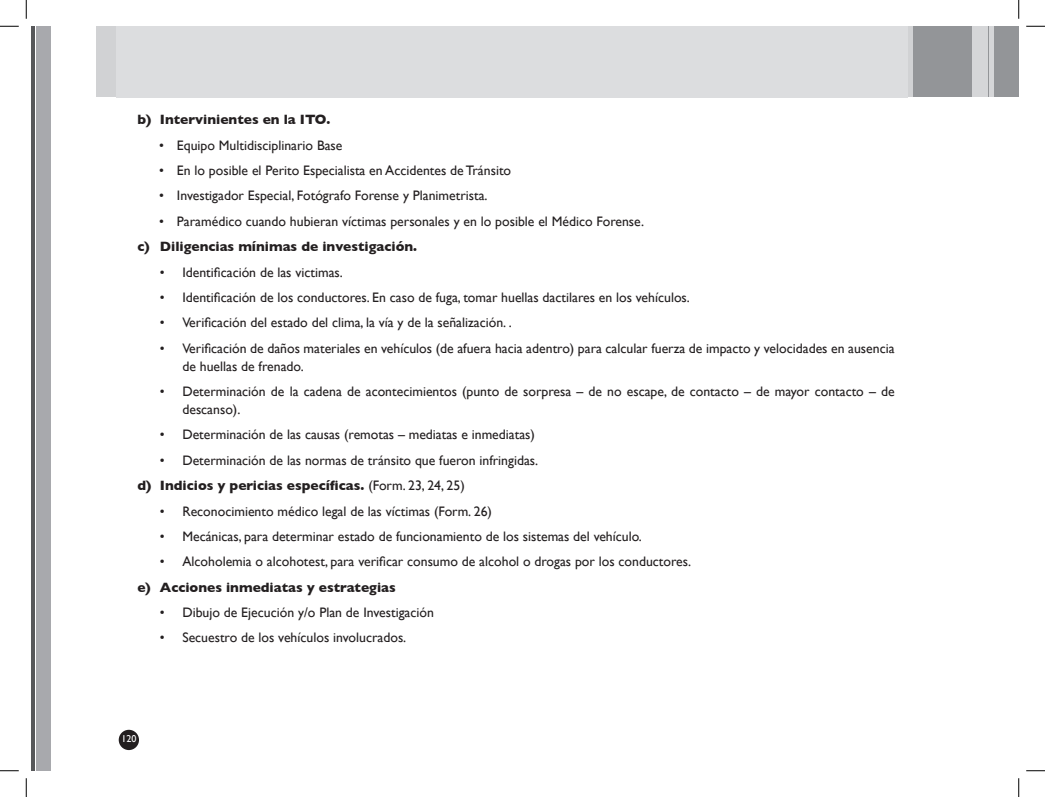
<style>
.page{position:relative;width:1045px;height:797px;background:#fff}
.page>*{position:absolute;margin:0;border:0;box-sizing:border-box;transform-origin:0 0}
.t1{font:13.75px/17.9px "Gill Sans";color:#231f20}
.t2{font:700 13.75px "Gill Sans";color:#231f20}
.t3{font:10px "Gill Sans";color:#fff}
.s1{font-weight:700}
</style>
<div class="page">
<div style="left:119px;top:729px;width:20px;height:21px;background:#231f20;border-radius:50%"></div>
<div style="left:912px;top:26px;width:106px;height:71px;background:#939598"></div>
<div style="left:37px;top:26px;width:14px;height:744px;background:#a8a9ad"></div>
<hr style="left:31px;top:26px;width:4px;height:744px;background:#57585a">
<div style="left:96px;top:26px;width:816px;height:71px;background:#d1d2d4"></div>
<div style="left:116px;top:26px;width:792px;height:71px;background:#dcdddf"></div>
<hr style="left:989px;top:26px;width:4px;height:71px;background:#d5d6d8">
<div style="left:972px;top:26px;width:15px;height:71px;background:#d5d6d8"></div>
<svg style="left:0;top:25px;width:19px;height:2px"></svg>
<svg style="left:1026px;top:25px;width:19px;height:2px"></svg>
<svg style="left:0;top:770px;width:19px;height:1px"></svg>
<svg style="left:1026px;top:770px;width:19px;height:1px"></svg>
<svg style="left:25px;top:0;width:2px;height:19px"></svg>
<svg style="left:25px;top:778px;width:2px;height:19px"></svg>
<svg style="left:1018px;top:0;width:1px;height:19px"></svg>
<svg style="left:1018px;top:778px;width:1px;height:19px"></svg>
<p class="t2" style="left:137px;top:112px;width:194px">b) Intervinientes en la ITO.</p>
<p class="t1" style="left:159px;top:136px;width:185px">• Equipo Multidisciplinario Base</p>
<p class="t1" style="left:159px;top:161px;width:353px">• En lo posible el Perito Especialista en Accidentes de Tránsito</p>
<p class="t1" style="left:159px;top:187px;width:330px">• Investigador Especial, Fotógrafo Forense y Planimetrista.</p>
<p class="t1" style="left:159px;top:212px;width:486px">• Paramédico cuando hubieran víctimas personales y en lo posible el Médico Forense.</p>
<p class="t2" style="left:137px;top:238px;width:281px">c) Diligencias mínimas de investigación.</p>
<p class="t1" style="left:160px;top:263px;width:184px">• Identificación de las victimas.</p>
<p class="t1" style="left:160px;top:288px;width:531px">• Identificación de los conductores. En caso de fuga, tomar huellas dactilares en los vehículos.</p>
<p class="t1" style="left:160px;top:314px;width:353px">• Verificación del estado del clima, la vía y de la señalización. .</p>
<p class="t1" style="left:182px;top:339px;width:714px;text-indent:-23px">• Verificación de daños materiales en vehículos (de afuera hacia adentro) para calcular fuerza de impacto y velocidades en ausencia de huellas de frenado.</p>
<p class="t1" style="left:182px;top:382px;width:713px;text-indent:-23px">• Determinación de la cadena de acontecimientos (punto de sorpresa – de no escape, de contacto – de mayor contacto – de descanso).</p>
<p class="t1" style="left:160px;top:425px;width:376px">• Determinación de las causas (remotas – mediatas e inmediatas)</p>
<p class="t1" style="left:137px;top:447px;width:402px;line-height:25.4px;text-indent:23px">• Determinación de las normas de tránsito que fueron infringidas. <span class="s1">d) Indicios y pericias específicas.</span> (Form. 23, 24, 25)</p>
<p class="t1" style="left:160px;top:502px;width:333px">• Reconocimiento médico legal de las víctimas (Form. 26)</p>
<p class="t1" style="left:160px;top:527px;width:483px">• Mecánicas, para determinar estado de funcionamiento de los sistemas del vehículo.</p>
<p class="t1" style="left:160px;top:552px;width:533px">• Alcoholemia o alcohotest, para verificar consumo de alcohol o drogas por los conductores.</p>
<p class="t2" style="left:137px;top:579px;width:260px">e) Acciones inmediatas y estrategias</p>
<p class="t1" style="left:160px;top:603px;width:275px">• Dibujo de Ejecución y/o Plan de Investigación</p>
<p class="t1" style="left:160px;top:628px;width:248px">• Secuestro de los vehículos involucrados.</p>
<p class="t3" style="left:121px;top:732px;width:16px">120</p>
</div>
